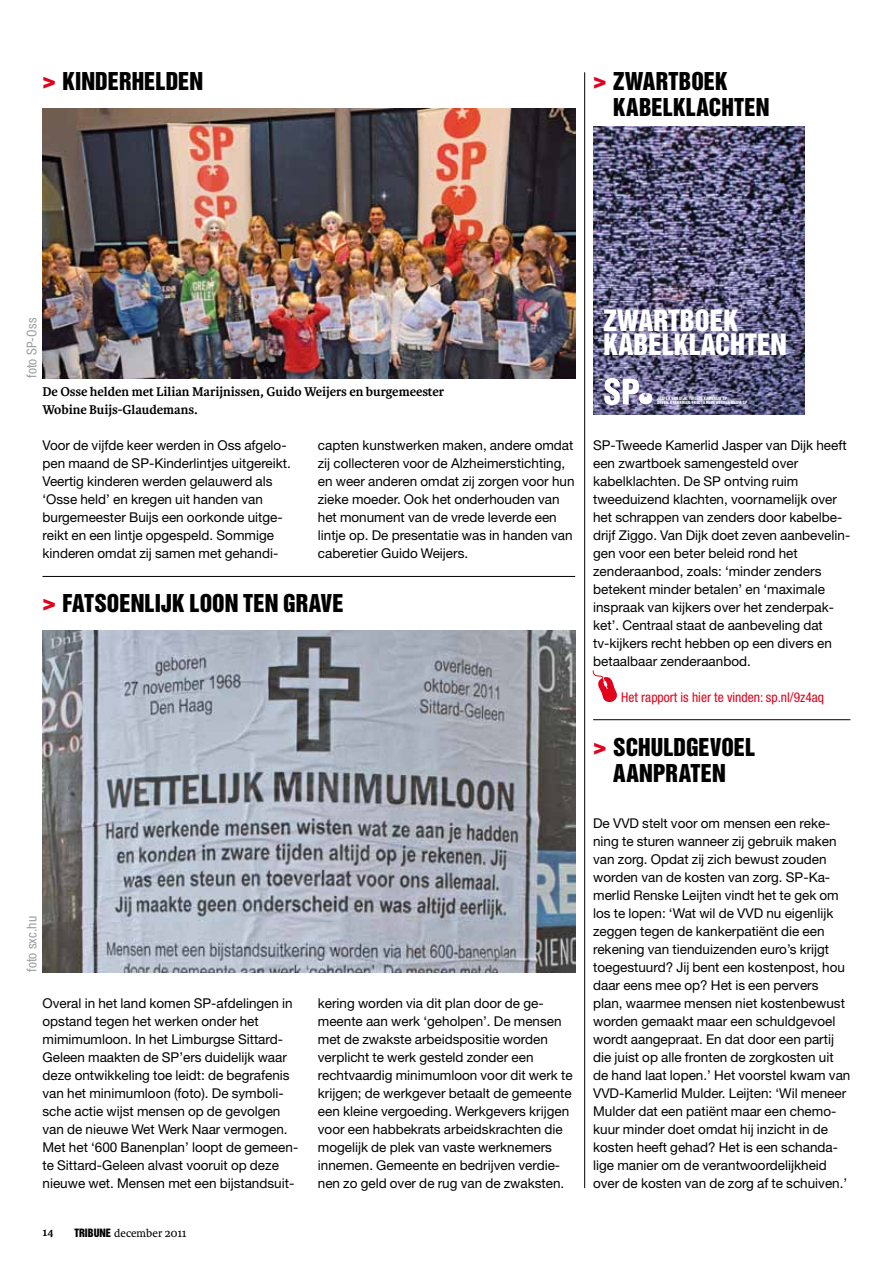
<style>
.page{position:relative;width:893px;height:1263px;background:#fff}
.page>*{position:absolute;margin:0;border:0;box-sizing:border-box;transform-origin:0 0}
.t1{font:26.85px/24.2px "Helvetica Inserat LT Std";color:#fff}
.t2{font:22.5px/25.5px "Helvetica Inserat LT Std";color:#000}
.t3{font:13.5px/18px "Helvetica Neue LT Std";color:#000}
.t4{font:700 13.5px/18px "Karmina";letter-spacing:-.005em;color:#000}
.t5{font:condensed 13.5px "Helvetica Neue LT Std";color:#e2001a}
.t6{font:condensed 13.5px "Helvetica Neue LT Std";letter-spacing:.01em;color:#9c9e9f}
.t7{font:12px "Karmina";color:#000}
.t8{font:700 12px "Karmina";color:#000}
.t9{font:4.2px/4.2px "Helvetica Inserat LT Std";color:#fff}
.s1{color:#e2001a}
.s2{font-family:"Helvetica Inserat LT Std";font-size:10.5px}
</style>
<div class="page">
<img style="left:43px;top:108px;width:532px;height:270px">
<hr style="left:43px;top:576px;width:532px;height:1px;background:#000">
<hr style="left:593px;top:719px;width:257px;height:1px;background:#000">
<svg style="left:592px;top:670px;width:25px;height:32px"></svg>
<hr style="left:584px;top:72px;width:1px;height:1116px;background:#000">
<img style="left:593px;top:126px;width:211px;height:288px">
<svg style="left:604px;top:378px;width:48px;height:27px"></svg>
<img style="left:43px;top:630px;width:532px;height:342px">
<h2 class="t2" style="left:43px;top:69px;width:162px"><span class="s1">&gt;&gt;</span> KINDERHELDEN</h2>
<h2 class="t2" style="left:613px;top:69px;width:158px;text-indent:-20px"><span class="s1">&gt;&gt;</span> ZWARTBOEK<br>KABELKLACHTEN</h2>
<p class="t6" style="left:24px;top:378px;width:62px;rotate:-90deg">foto SP-Oss</p>
<p class="t4" style="left:43px;top:383px;width:403px">De Osse helden met Lilian Marijnissen, Guido Weijers en burgemeester<br>Wobine Buijs-Glaudemans.</p>
<p class="t3" style="left:43px;top:436px;width:250px">Voor de vijfde keer werden in Oss afgelo&shy;pen maand de SP-Kinderlintjes uitgereikt.<br>Veertig kinderen werden gelauwerd als ‘Osse held’ en kregen uit handen van burgemeester Buijs een oorkonde uitge&shy;reikt en een lintje opgespeld. Sommige kinderen omdat zij samen met gehandi-</p>
<p class="t3" style="left:318px;top:436px;width:258px">capten kunstwerken maken, andere omdat zij collecteren voor de Alzheimerstichting, en weer anderen omdat zij zorgen voor hun zieke moeder. Ook het onderhouden van het monument van de vrede leverde een lintje op. De presentatie was in handen van caberetier Guido Weijers.</p>
<h2 class="t2" style="left:43px;top:591px;width:303px"><span class="s1">&gt;&gt;</span> FATSOENLIJK LOON TEN GRAVE</h2>
<p class="t6" style="left:24px;top:972px;width:58px;rotate:-90deg">foto sxc.hu</p>
<p class="t3" style="left:43px;top:994px;width:257px">Overal in het land komen SP-afdelingen in opstand tegen het werken onder het mimimumloon. In het Limburgse Sittard-Geleen maakten de SP’ers duidelijk waar deze ontwikkeling toe leidt: de begrafenis van het minimumloon (foto). De symboli&shy;sche actie wijst mensen op de gevolgen van de nieuwe Wet Werk Naar vermogen.<br>Met het ‘600 Banenplan’ loopt de gemeen&shy;te Sittard-Geleen alvast vooruit op deze nieuwe wet. Mensen met een bijstandsuit-</p>
<p class="t3" style="left:318px;top:994px;width:256px">kering worden via dit plan door de ge&shy;meente aan werk ‘geholpen’. De mensen met de zwakste arbeidspositie worden verplicht te werk gesteld zonder een rechtvaardig minimumloon voor dit werk te krijgen; de werkgever betaalt de gemeente een kleine vergoeding. Werkgevers krijgen voor een habbekrats arbeidskrachten die mogelijk de plek van vaste werknemers innemen. Gemeente en bedrijven verdie&shy;nen zo geld over de rug van de zwaksten.</p>
<p class="t8" style="left:43px;top:1225px;width:13px">14</p>
<p class="t7" style="left:74px;top:1226px;width:114px"><span class="s2">TRIBUNE</span> december 2011</p>
<h1 class="t1" style="left:603px;top:309px;width:185px">ZWARTBOEK<br>KABELKLACHTEN</h1>
<p class="t9" style="left:657px;top:396px;width:92px">JASPER VAN DIJK, TWEEDE KAMERLID SP<br>DEBBIE BRENKMAN, FRACTIEMEDEWERKER MEDIA SP</p>
<p class="t3" style="left:593px;top:436px;width:259px">SP-Tweede Kamerlid Jasper van Dijk heeft een zwartboek samengesteld over kabelklachten. De SP ontving ruim tweeduizend klachten, voornamelijk over het schrappen van zenders door kabelbe&shy;drijf Ziggo. Van Dijk doet zeven aanbevelin&shy;gen voor een beter beleid rond het zenderaanbod, zoals: ‘minder zenders betekent minder betalen’ en ‘maximale inspraak van kijkers over het zenderpak&shy;ket’. Centraal staat de aanbeveling dat tv-kijkers recht hebben op een divers en betaalbaar zenderaanbod.</p>
<p class="t5" style="left:621px;top:689px;width:204px">Het rapport is hier te vinden: sp.nl/9z4aq</p>
<h2 class="t2" style="left:593px;top:735px;width:163px;text-align:center"><span class="s1">&gt;&gt;</span> SCHULDGEVOEL<br>AANPRATEN</h2>
<p class="t3" style="left:593px;top:814px;width:259px">De VVD stelt voor om mensen een reke&shy;ning te sturen wanneer zij gebruik maken van zorg. Opdat zij zich bewust zouden worden van de kosten van zorg. SP-Ka&shy;merlid Renske Leijten vindt het te gek om los te lopen: ‘Wat wil de VVD nu eigenlijk zeggen tegen de kankerpatiënt die een rekening van tienduizenden euro’s krijgt toegestuurd? Jij bent een kostenpost, hou daar eens mee op? Het is een pervers plan, waarmee mensen niet kostenbewust worden gemaakt maar een schuldgevoel wordt aangepraat. En dat door een partij die juist op alle fronten de zorgkosten uit de hand laat lopen.’ Het voorstel kwam van VVD-Kamerlid Mulder. Leijten: ‘Wil meneer Mulder dat een patiënt maar een chemo&shy;kuur minder doet omdat hij inzicht in de kosten heeft gehad? Het is een schanda&shy;lige manier om de verantwoordelijkheid over de kosten van de zorg af te schuiven.’</p>
</div>
